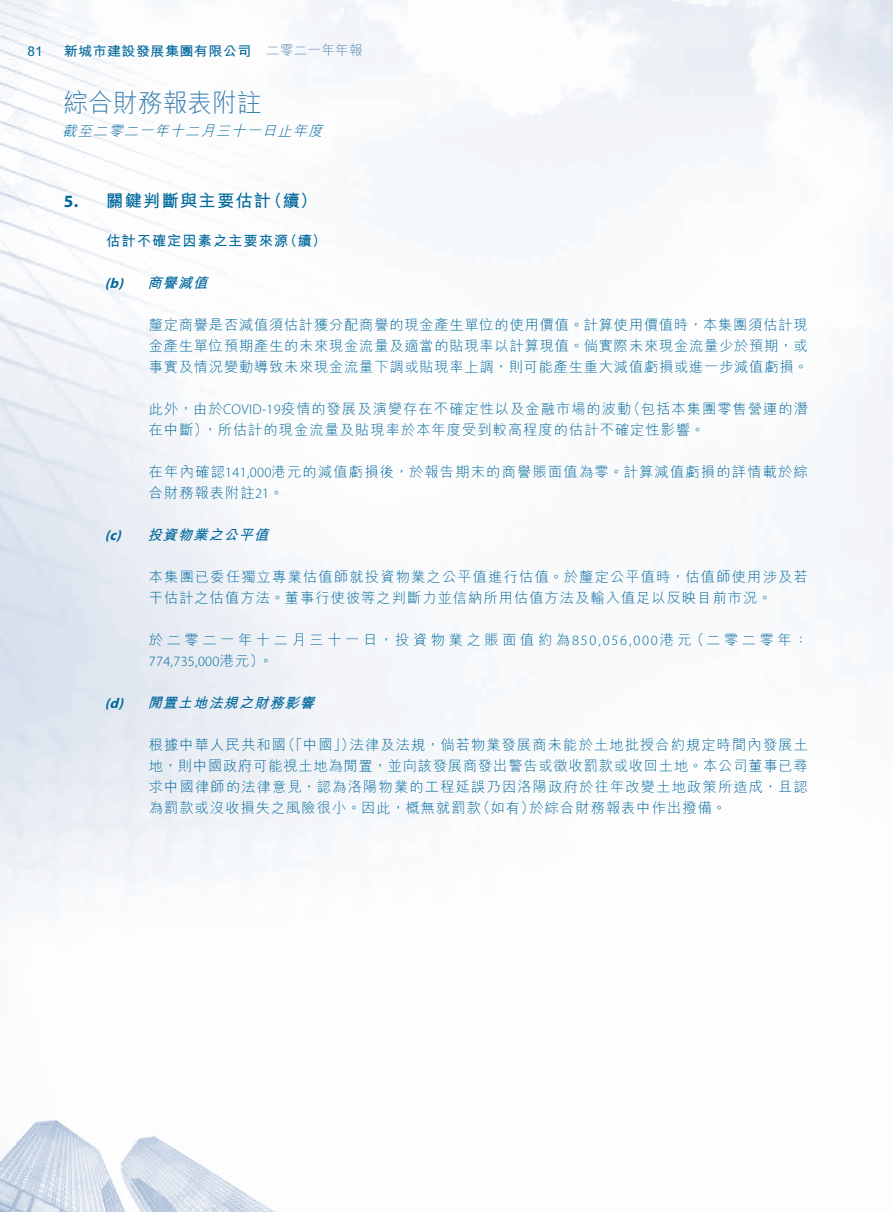
<style>
.page{position:relative;width:893px;height:1212px;background:#fff}
.page>*{position:absolute;margin:0;border:0;box-sizing:border-box;transform-origin:0 0}
.t1{font:300 25.5px "M Hei HK";color:#317baa}
.t2{font:700 17.25px "M Hei HK";letter-spacing:.07em;color:#01689c}
.t3{font:700 17.25px "Myriad Pro";color:#01689c}
.t4{font:300 14.25px/21px "M Hei HK";letter-spacing:.07em;color:#01689c}
.t5{font:300 14.25px/21px "M Hei HK";letter-spacing:.255em;color:#01689c}
.t6{font:italic 700 14.25px "M Hei HK";color:#01689c}
.t7{font:italic 300 14.25px "M Hei HK";color:#01689c}
.t8{font:700 14.25px "M Hei HK";letter-spacing:.07em;color:#01689c}
.t9{font:300 14.25px "Myriad Pro";letter-spacing:.02em;color:#01689c}
.t10{font:italic 700 14.25px "Myriad Pro";color:#01689c}
.t11{font:700 13.5px "M Hei HK";letter-spacing:.02em;color:#01689c;scale:1.05 1}
.t12{font:300 13.5px "M Hei HK";letter-spacing:.02em;color:#5385b1}
.t13{font:condensed 13.5px "Arial MT Std";color:#01689c;scale:1.1 1}
.s1{font-family:"Myriad Pro"}
.s2{font-family:"M Hei HK"}
</style>
<div class="page">
<img style="left:0;top:0;width:892px;height:1212px">
<p class="t13" style="left:28px;top:43px;width:15px">81</p>
<p class="t11" style="left:64px;top:42px;width:180px">新城市建設發展集團有限公司</p>
<p class="t12" style="left:266px;top:40px;width:98px">二零二一年年報</p>
<h1 class="t1" style="left:64px;top:85px;width:199px">綜合財務報表附註</h1>
<p class="t7" style="left:62px;top:121px;width:267px">截至二零二一年十二月三十一日止年度</p>
<p class="t3" style="left:64px;top:190px;width:16px">5.</p>
<p class="t2" style="left:106px;top:188px;width:166px">關鍵判斷與主要估計</p>
<p class="t2" style="left:265px;top:188px;width:54px">（續(</p>
<p class="t8" style="left:106px;top:230px;width:183px">估計不確定因素之主要來源</p>
<p class="t6" style="left:147px;top:272px;width:66px">商譽減值</p>
<p class="t8" style="left:283px;top:230px;width:45px">（續(</p>
<p class="t10" style="left:105px;top:274px;width:20px">b(</p>
<p class="t10" style="left:118px;top:274px;width:11px">)</p>
<p class="t10" style="left:105px;top:526px;width:17px">c(</p>
<p class="t10" style="left:116px;top:526px;width:11px">)</p>
<p class="t10" style="left:105px;top:694px;width:19px">d(</p>
<p class="t10" style="left:118px;top:694px;width:11px">)</p>
<p class="t4" style="left:149px;top:314px;width:661px;text-align:justify">釐定商譽是否減值須估計獲分配商譽的現金產生單位的使用價值。計算使用價值時，本集團須估計現金產生單位預期產生的未來現金流量及適當的貼現率以計算現值。倘實際未來現金流量少於預期，或事實及情況變動導致未來現金流量下調或貼現率上調，則可能產生重大減值虧損或進一步減值虧損。</p>
<p class="t4" style="left:626px;top:398px;width:183px">（包括本集團零售營運的潛</p>
<p class="t4" style="left:203px;top:398px;width:503px;text-indent:-54px">此外，由於<span class="s1">COVID-19</span>疫情的發展及演變存在不確定性以及金融市場的波動<br>，所估計的現金流量及貼現率於本年度受到較高程度的估計不確定性影響。</p>
<p class="t4" style="left:149px;top:419px;width:61px">在中斷）</p>
<p class="t4" style="left:149px;top:461px;width:661px">在年內確認<span class="s1">141,000</span>港元的減值虧損後，於報告期末的商譽賬面值為零。計算減值虧損的詳情載於綜合財務報表附註<span class="s1">21</span>。</p>
<p class="t6" style="left:147px;top:524px;width:127px">投資物業之公平值</p>
<p class="t4" style="left:149px;top:566px;width:660px">本集團已委任獨立專業估值師就投資物業之公平值進行估值。於釐定公平值時，估值師使用涉及若干估計之估值方法。董事行使彼等之判斷力並信納所用估值方法及輸入值足以反映目前市況。</p>
<p class="t5" style="left:259px;top:629px;width:550px;text-indent:-110px">於二零二一年十二月三十一日，投資物業之賬面值約為<span class="s1">850,056,000</span>港元（二零二零年：。</p>
<p class="t9" style="left:149px;top:653px;width:117px">774,735,000<span class="s2">港元(</span></p>
<p class="t6" style="left:147px;top:692px;width:173px">閒置土地法規之財務影響</p>
<p class="t4" style="left:281px;top:734px;width:75px">（「中國」）</p>
<p class="t4" style="left:149px;top:734px;width:139px">根據中華人民共和國</p>
<p class="t4" style="left:149px;top:755px;width:660px">地，則中國政府可能視土地為閒置，並向該發展商發出警告或徵收罰款或收回土地。本公司董事已尋</p>
<p class="t4" style="left:149px;top:776px;width:660px">求中國律師的法律意見，認為洛陽物業的工程延誤乃因洛陽政府於往年改變土地政策所造成，且認</p>
<p class="t4" style="left:530px;top:797px;width:198px">於綜合財務報表中作出撥備。</p>
<p class="t4" style="left:350px;top:734px;width:460px">法律及法規，倘若物業發展商未能於土地批授合約規定時間內發展土</p>
<p class="t4" style="left:476px;top:797px;width:60px">（如有）</p>
<p class="t4" style="left:149px;top:797px;width:334px">為罰款或沒收損失之風險很小。因此，概無就罰款</p>
</div>
